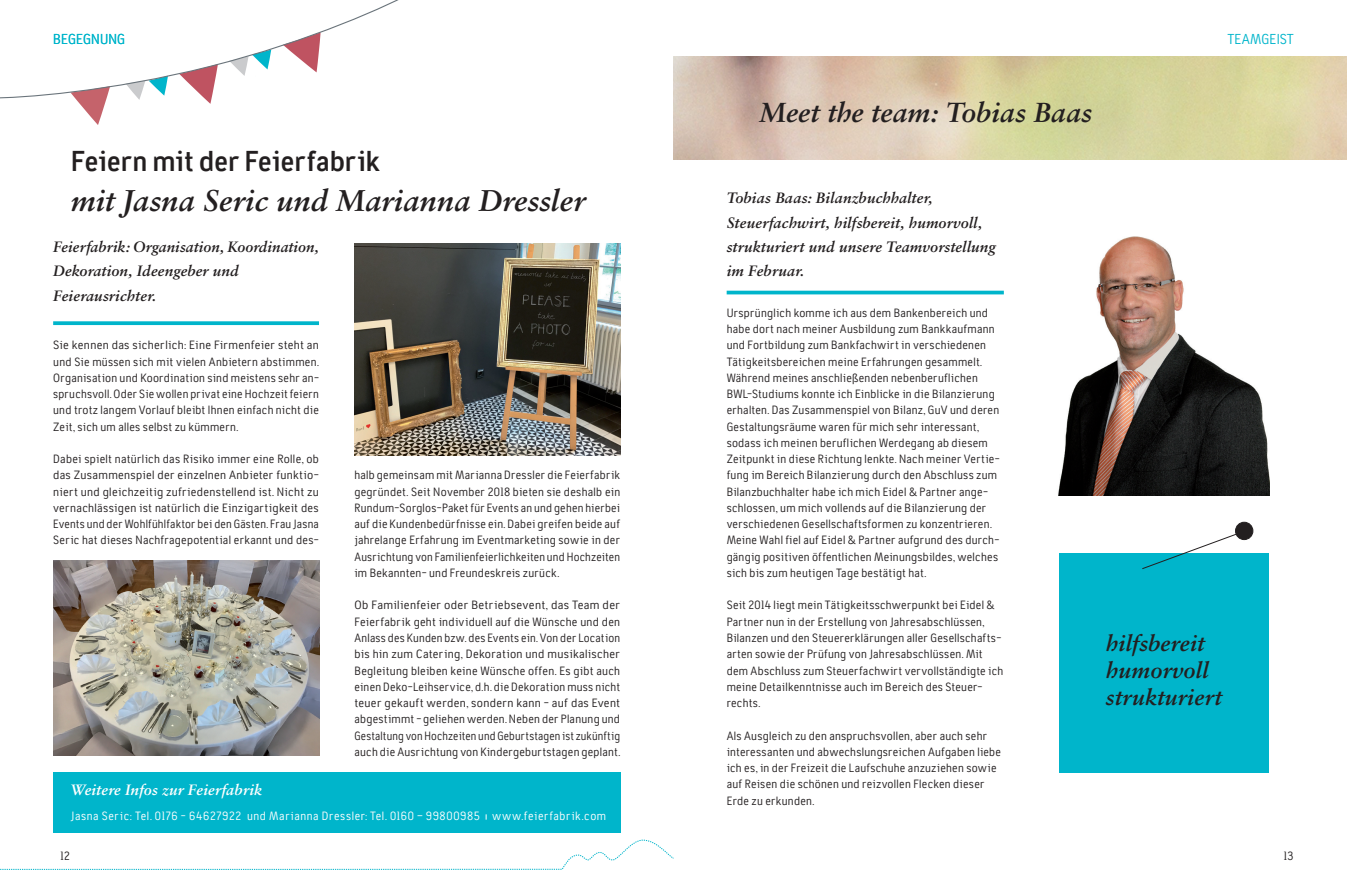
<style>
.page{position:relative;width:1347px;height:886px;background:#fff}
.page>*{position:absolute;margin:0;border:0;box-sizing:border-box;transform-origin:0 0}
.Kopfzeile_Editorial{font:italic 700 30px "Sabon";letter-spacing:.005em;color:#231f20}
.Kopfzeile_Editorial-2{font:700 30px "Tempelhof";letter-spacing:-.01em;color:#231f20}
.Kopfzeile_Editorial-3{font:italic 700 27.5px "Sabon";color:#231f20}
.t1{font:italic 700 22.5px "Sabon";letter-spacing:.005em;color:#231f20}
.Titel-Standardformat{font:italic 700 15px/24.4px "Sabon";letter-spacing:.005em;color:#231f20}
.t2{font:italic 700 15px "Sabon";letter-spacing:.005em;color:#fff}
.Kopfzeile_Stammseite{font:15px "Tempelhof";color:#00b5cb}
.Titel-Standardformat-2{font:12.5px/16.2px "Tempelhof";letter-spacing:.01em;color:#231f20}
.Titel-Standardformat-3{font:12.5px/16.2px "Tempelhof";letter-spacing:.01em;color:#231f20;text-align:justify;scale:1.05 1}
.Titel-Standardformat-4{font:12.5px/16.2px "Tempelhof";letter-spacing:.01em;color:#231f20;text-align:justify;scale:1.04 1}
.t3{font:12.5px "Tempelhof";letter-spacing:.04em;color:#fff}
</style>
<div class="page">
<svg style="left:0;top:840px;width:673px;height:29px"></svg>
<div style="left:53px;top:772px;width:567px;height:61px;background:#00b5cb"></div>
<img style="left:53px;top:561px;width:266px;height:195px">
<img style="left:354px;top:244px;width:266px;height:211px">
<svg style="left:53px;top:321px;width:266px;height:4px"></svg>
<img style="left:673px;top:57px;width:673px;height:102px">
<div style="left:1059px;top:553px;width:210px;height:219px;background:#00b5cb"></div>
<svg style="left:1142px;top:534px;width:103px;height:35px"></svg>
<div style="left:1235px;top:522px;width:17px;height:17px;background:#231f20;border-radius:50%"></div>
<div style="left:1235px;top:522px;width:18px;height:18px;border:1px solid #231f20;border-radius:50%"></div>
<img style="left:1058px;top:236px;width:211px;height:260px">
<hr style="left:726px;top:291px;width:277px;height:3px;background:#00b5cb">
<svg style="left:0;top:0;width:399px;height:125px"></svg>
<p class="Kopfzeile_Stammseite" style="left:53px;top:31px;width:74px">BEGEGNUNG</p>
<p class="Kopfzeile_Stammseite" style="left:1227px;top:31px;width:68px">TEAMGEIST</p>
<p class="Kopfzeile_Editorial-2" style="left:71px;top:144px;width:311px">Feiern mit der Feierfabrik</p>
<p class="Kopfzeile_Editorial" style="left:71px;top:183px;width:516px">mit Jasna Seric und Marianna Dressler</p>
<p class="Titel-Standardformat" style="left:53px;top:234px;width:267px">Feierfabrik: Organisation, Koordination,</p>
<p class="Titel-Standardformat" style="left:53px;top:259px;width:187px">Dekoration, Ideengeber und</p>
<p class="Titel-Standardformat" style="left:53px;top:283px;width:105px">Feierausrichter.</p>
<p class="Titel-Standardformat-4" style="left:53px;top:337px;width:257px">Sie kennen das sicherlich: Eine Firmenfeier steht an und Sie müssen sich mit vielen Anbietern abstimmen.<br>Organisation und Koordination sind meistens sehr an&shy;spruchsvoll. Oder Sie wollen privat eine Hochzeit feiern und trotz langem Vorlauf bleibt Ihnen einfach nicht die Zeit, sich um alles selbst zu kümmern.</p>
<p class="Titel-Standardformat-2" style="left:53px;top:451px;width:267px;text-align:justify">Dabei spielt natürlich das Risiko immer eine Rolle, ob das Zusammenspiel der einzelnen Anbieter funktio&shy;niert und gleichzeitig zufriedenstellend ist. Nicht zu vernachlässigen ist natürlich die Einzigartigkeit des Events und der Wohlfühlfaktor bei den Gästen. Frau Jasna Seric hat dieses Nachfragepotential erkannt und des-</p>
<p class="Titel-Standardformat-2" style="left:354px;top:467px;width:267px;text-align:justify">halb gemeinsam mit Marianna Dressler die Feierfabrik gegründet. Seit November 2018 bieten sie deshalb ein Rundum-Sorglos-Paket für Events an und gehen hierbei auf die Kundenbedürfnisse ein. Dabei greifen beide auf jahrelange Erfahrung im Eventmarketing sowie in der Ausrichtung von Familienfeierlichkeiten und Hochzeiten im Bekannten- und Freundeskreis zurück.</p>
<p class="Titel-Standardformat-3" style="left:354px;top:597px;width:255px">Ob Familienfeier oder Betriebsevent, das Team der Feierfabrik geht individuell auf die Wünsche und den Anlass des Kunden bzw. des Events ein. Von der Location bis hin zum Catering, Dekoration und musikalischer Begleitung bleiben keine Wünsche offen. Es gibt auch einen Deko-Leihservice, d.h. die Dekoration muss nicht teuer gekauft werden, sondern kann - auf das Event abgestimmt - geliehen werden. Neben der Planung und Gestaltung von Hochzeiten und Geburtstagen ist zukünftig auch die Ausrichtung von Kindergeburtstagen geplant.</p>
<p class="t2" style="left:71px;top:780px;width:193px">Weitere Infos zur Feierfabrik</p>
<p class="t3" style="left:71px;top:808px;width:537px">Jasna Seric: Tel. 0176 - 64627922 und Marianna Dressler: Tel. 0160 – 99800985 www.feierfabrik.com</p>
<p class="Kopfzeile_Editorial-3" style="left:760px;top:96px;width:334px">Meet the team: Tobias Baas</p>
<p class="Titel-Standardformat" style="left:726px;top:186px;width:208px">Tobias Baas: Bilanzbuchhalter,</p>
<p class="Titel-Standardformat" style="left:726px;top:210px;width:271px">Steuerfachwirt, hilfsbereit, humorvoll, strukturiert und unsere Teamvorstellung im Februar.</p>
<p class="Titel-Standardformat-2" style="left:726px;top:305px;width:275px">Ursprünglich komme ich aus dem Bankenbereich und habe dort nach meiner Ausbildung zum Bankkaufmann und Fortbildung zum Bankfachwirt in verschiedenen Tätigkeitsbereichen meine Erfahrungen gesammelt.<br>Während meines anschließenden nebenberuflichen BWL-Studiums konnte ich Einblicke in die Bilanzierung erhalten. Das Zusammenspiel von Bilanz, GuV und deren Gestaltungsräume waren für mich sehr interessant, sodass ich meinen beruflichen Werdegang ab diesem Zeitpunkt in diese Richtung lenkte. Nach meiner Vertie&shy;fung im Bereich Bilanzierung durch den Abschluss zum Bilanzbuchhalter habe ich mich Eidel &amp; Partner ange&shy;schlossen, um mich vollends auf die Bilanzierung der verschiedenen Gesellschaftsformen zu konzentrieren.<br>Meine Wahl fiel auf Eidel &amp; Partner aufgrund des durch&shy;gängig positiven öffentlichen Meinungsbildes, welches sich bis zum heutigen Tage bestätigt hat.</p>
<p class="Titel-Standardformat-2" style="left:726px;top:597px;width:278px">Seit 2014 liegt mein Tätigkeitsschwerpunkt bei Eidel &amp; Partner nun in der Erstellung von Jahresabschlüssen, Bilanzen und den Steuererklärungen aller Gesellschafts&shy;arten sowie der Prüfung von Jahresabschlüssen. Mit dem Abschluss zum Steuerfachwirt vervollständigte ich meine Detailkenntnisse auch im Bereich des Steuer&shy;rechts.</p>
<p class="Titel-Standardformat-2" style="left:726px;top:727px;width:276px">Als Ausgleich zu den anspruchsvollen, aber auch sehr interessanten und abwechslungsreichen Aufgaben liebe ich es, in der Freizeit die Laufschuhe anzuziehen sowie auf Reisen die schönen und reizvollen Flecken dieser Erde zu erkunden.</p>
<p class="t1" style="left:1106px;top:629px;width:100px">hilfsbereit</p>
<p class="t1" style="left:1106px;top:656px;width:104px">humorvoll</p>
<p class="t1" style="left:1106px;top:683px;width:118px">strukturiert</p>
<p class="Titel-Standardformat-2" style="left:60px;top:848px;width:11px">12</p>
<p class="Titel-Standardformat-2" style="left:1283px;top:848px;width:12px">13</p>
</div>
